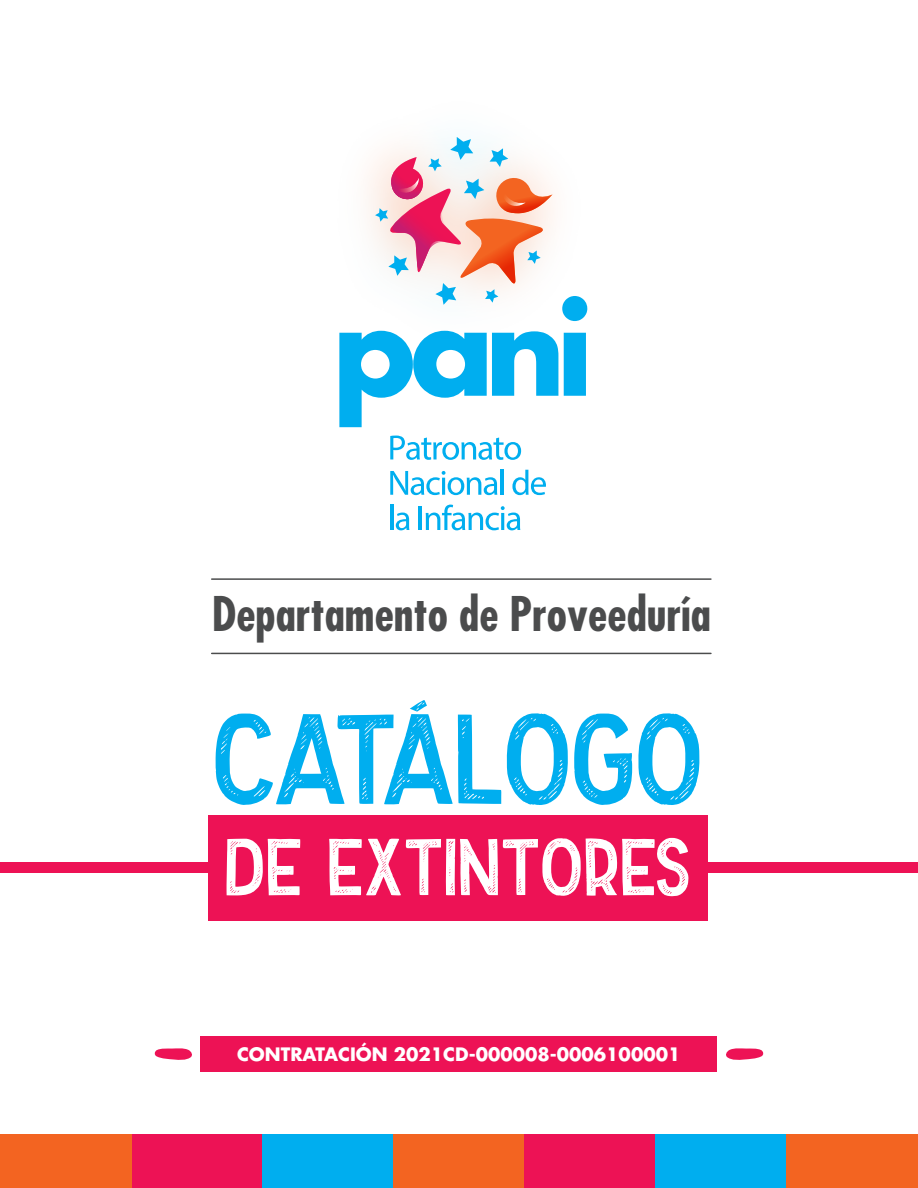
<style>
.page{position:relative;width:918px;height:1188px;background:#fff}
.page>*{position:absolute;margin:0;border:0;box-sizing:border-box;transform-origin:0 0}
.t1{font:129px "Folkner Stamp";letter-spacing:-.02em;color:#00aeef}
.t2{font:81px "Folkner Stamp";color:#fff}
.t3{font:700 condensed 46.5px "Futura";color:#4b4c4d}
.t4{font:700 18px "Futura";color:#fff}
</style>
<div class="page">
<svg style="left:339px;top:137px;width:248px;height:290px"></svg>
<svg style="left:390px;top:436px;width:131px;height:24px"></svg>
<svg style="left:390px;top:471px;width:107px;height:24px"></svg>
<hr style="left:501px;top:470px;width:3px;height:25px;background:#00aeef">
<svg style="left:512px;top:470px;width:34px;height:25px"></svg>
<hr style="left:390px;top:505px;width:3px;height:25px;background:#00aeef">
<svg style="left:396px;top:513px;width:13px;height:17px"></svg>
<hr style="left:419px;top:506px;width:3px;height:24px;background:#00aeef">
<svg style="left:426px;top:505px;width:94px;height:25px"></svg>
<div style="left:0;top:1134px;width:132px;height:54px;background:#f36421"></div>
<div style="left:132px;top:1134px;width:131px;height:54px;background:#ed1255"></div>
<div style="left:262px;top:1134px;width:132px;height:54px;background:#00aeef"></div>
<div style="left:393px;top:1134px;width:132px;height:54px;background:#f36421"></div>
<div style="left:525px;top:1134px;width:131px;height:54px;background:#ed1255"></div>
<div style="left:655px;top:1134px;width:132px;height:54px;background:#00aeef"></div>
<div style="left:786px;top:1134px;width:132px;height:54px;background:#f36421"></div>
<hr style="left:212px;top:578px;width:499px;height:2px;background:#4b4c4d">
<hr style="left:212px;top:653px;width:499px;height:1px;background:#4b4c4d">
<div style="left:0;top:862px;width:918px;height:11px;background:#ed1255"></div>
<div style="left:200px;top:1036px;width:517px;height:36px;background:#ed1255"></div>
<svg style="left:154px;top:1048px;width:38px;height:12px"></svg>
<svg style="left:726px;top:1048px;width:38px;height:12px"></svg>
<div style="left:208px;top:815px;width:499px;height:105px;background:#ed1255"></div>
<p class="t3" style="left:212px;top:584px;width:501px">Departamento de Proveeduría</p>
<p class="t1" style="left:212px;top:692px;width:493px">CATÁLOGO</p>
<p class="t2" style="left:224px;top:825px;width:468px">DE EXTINTORES</p>
<p class="t4" style="left:237px;top:1042px;width:445px">CONTRATACIÓN 2021CD-000008-0006100001</p>
</div>
